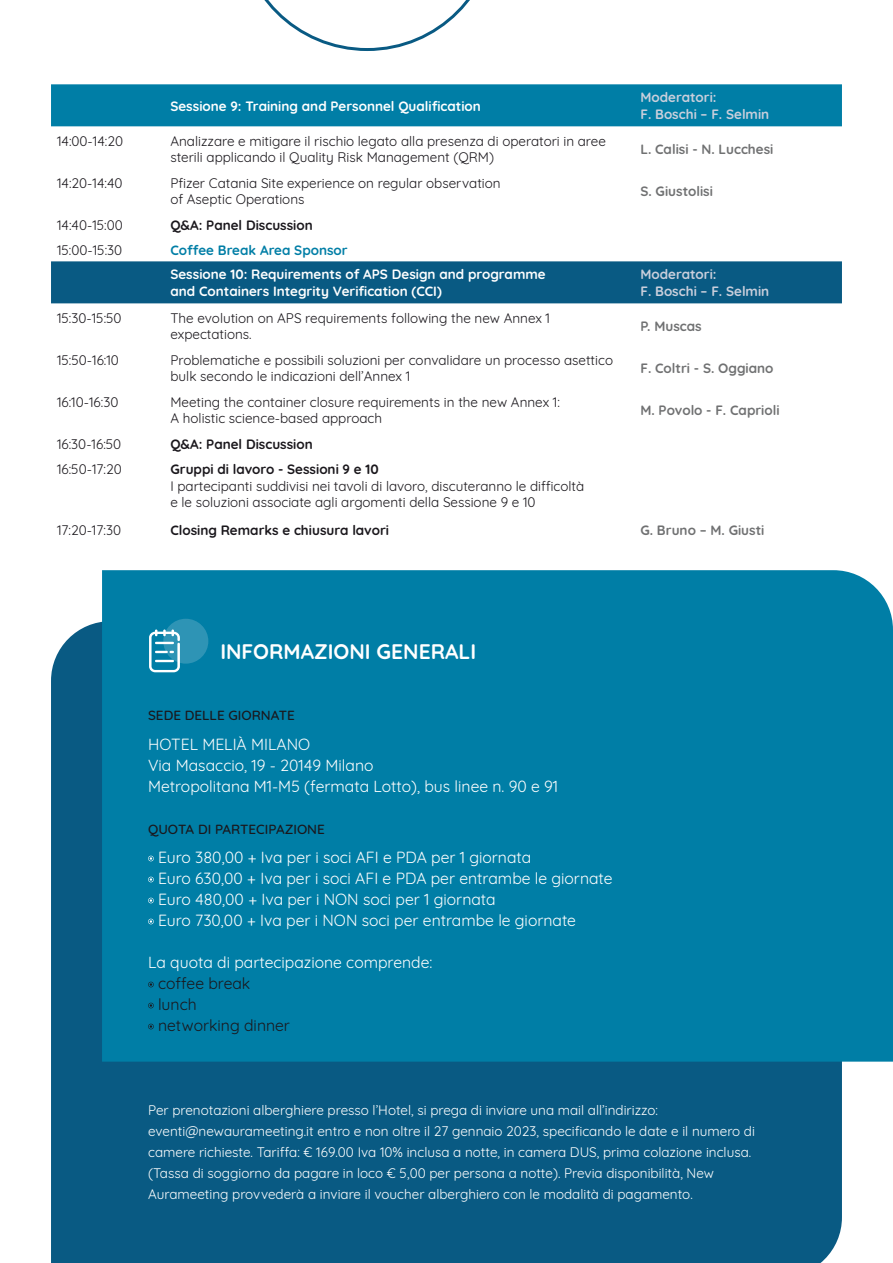
<style>
.page{position:relative;width:893px;height:1263px;background:#fff}
.page>*{position:absolute;margin:0;border:0;box-sizing:border-box;transform-origin:0 0}
.t1{font:700 21px "Quicksand";color:#fff}
.t2{font:15.75px/21px "Quicksand";color:#fff}
.t3{font:15.75px/21px "Quicksand";color:#1a171c}
.t4{font:13.5px/16.5px "Quicksand";color:#1a171c}
.t5{font:13.5px/21px "Quicksand";color:#fff}
.t6{font:700 13.5px/16.5px "Quicksand";color:#fff}
.t7{font:700 13.5px "Quicksand";color:#1a171c}
.t8{font:700 13.5px "Quicksand";color:#707172}
.t9{font:700 13.5px/16.5px "Quicksand";color:#cacfdc}
.t10{font:500 13.5px "Quicksand";color:#1a171c}
.t11{font:700 13.5px "Quicksand";color:#007ea6}
</style>
<div class="page">
<div style="left:51px;top:621px;width:791px;height:642px;background:#095a83"></div>
<div style="left:102px;top:570px;width:791px;height:492px;background:#007ea6"></div>
<div style="left:51px;top:84px;width:791px;height:42px;background:#007ea6"></div>
<div style="left:51px;top:261px;width:791px;height:42px;background:#095a83"></div>
<svg style="left:148px;top:856px;width:6px;height:5px"></svg>
<svg style="left:148px;top:877px;width:6px;height:5px"></svg>
<svg style="left:148px;top:898px;width:6px;height:5px"></svg>
<svg style="left:148px;top:919px;width:6px;height:5px"></svg>
<svg style="left:148px;top:982px;width:6px;height:5px"></svg>
<svg style="left:148px;top:1003px;width:6px;height:5px"></svg>
<svg style="left:148px;top:1024px;width:6px;height:5px"></svg>
<svg style="left:264px;top:0;width:206px;height:51px"></svg>
<div style="left:163px;top:619px;width:45px;height:45px;background:#2e94b5;border-radius:50%"></div>
<svg style="left:149px;top:629px;width:31px;height:43px"></svg>
<p class="t6" style="left:170px;top:96px;width:312px">Sessione 9: Training and Personnel Qualification</p>
<p class="t9" style="left:640px;top:88px;width:130px">Moderatori:<br>F. Boschi – F. Selmin</p>
<p class="t4" style="left:57px;top:131px;width:68px">14:00-14:20</p>
<p class="t4" style="left:170px;top:131px;width:437px">Analizzare e mitigare il rischio legato alla presenza di operatori in aree sterili applicando il Quality Risk Management (QRM)</p>
<p class="t8" style="left:640px;top:138px;width:134px">L. Calisi - N. Lucchesi</p>
<p class="t4" style="left:57px;top:173px;width:67px">14:20-14:40</p>
<p class="t4" style="left:170px;top:173px;width:332px">Pfizer Catania Site experience on regular observation of Aseptic Operations</p>
<p class="t8" style="left:640px;top:180px;width:74px">S. Giustolisi</p>
<p class="t4" style="left:57px;top:215px;width:67px">14:40-15:00</p>
<p class="t7" style="left:170px;top:214px;width:144px">Q&amp;A: Panel Discussion</p>
<p class="t4" style="left:57px;top:241px;width:67px">15:00-15:30</p>
<p class="t11" style="left:170px;top:239px;width:179px">Coffee Break Area Sponsor</p>
<p class="t6" style="left:170px;top:265px;width:377px">Sessione 10: Requirements of APS Design and programme and Containers Integrity Verification (CCI)</p>
<p class="t9" style="left:640px;top:265px;width:130px">Moderatori:<br>F. Boschi – F. Selmin</p>
<p class="t4" style="left:57px;top:308px;width:66px">15:30-15:50</p>
<p class="t4" style="left:170px;top:308px;width:381px">The evolution on APS requirements following the new Annex 1 expectations.</p>
<p class="t8" style="left:640px;top:315px;width:63px">P. Muscas</p>
<p class="t4" style="left:57px;top:350px;width:63px">15:50-16:10</p>
<p class="t4" style="left:170px;top:350px;width:444px">Problematiche e possibili soluzioni per convalidare un processo asettico bulk secondo le indicazioni dell’Annex 1</p>
<p class="t8" style="left:640px;top:357px;width:135px">F. Coltri - S. Oggiano</p>
<p class="t4" style="left:57px;top:392px;width:63px">16:10-16:30</p>
<p class="t4" style="left:170px;top:392px;width:391px">Meeting the container closure requirements in the new Annex 1:<br>A holistic science-based approach</p>
<p class="t8" style="left:640px;top:399px;width:141px">M. Povolo - F. Caprioli</p>
<p class="t4" style="left:57px;top:434px;width:66px">16:30-16:50</p>
<p class="t7" style="left:170px;top:433px;width:144px">Q&amp;A: Panel Discussion</p>
<p class="t4" style="left:57px;top:460px;width:66px">16:50-17:20</p>
<p class="t7" style="left:170px;top:458px;width:210px">Gruppi di lavoro - Sessioni 9 e 10</p>
<p class="t4" style="left:170px;top:476px;width:415px">I partecipanti suddivisi nei tavoli di lavoro, discuteranno le difficoltà e le soluzioni associate agli argomenti della Sessione 9 e 10</p>
<p class="t4" style="left:57px;top:521px;width:66px">17:20-17:30</p>
<p class="t7" style="left:170px;top:519px;width:220px">Closing Remarks e chiusura lavori</p>
<p class="t8" style="left:640px;top:519px;width:125px">G. Bruno – M. Giusti</p>
<h1 class="t1" style="left:220px;top:634px;width:257px">INFORMAZIONI GENERALI</h1>
<p class="t10" style="left:148px;top:704px;width:148px">SEDE DELLE GIORNATE</p>
<p class="t2" style="left:148px;top:732px;width:412px">HOTEL MELIÀ MILANO<br>Via Masaccio, 19 - 20149 Milano<br>Metropolitana M1-M5 (fermata Lotto), bus linee n. 90 e 91</p>
<p class="t10" style="left:148px;top:818px;width:178px">QUOTA DI PARTECIPAZIONE</p>
<p class="t2" style="left:158px;top:845px;width:456px">Euro 380,00 + Iva per i soci AFI e PDA per 1 giornata<br>Euro 630,00 + Iva per i soci AFI e PDA per entrambe le giornate Euro 480,00 + Iva per i NON soci per 1 giornata<br>Euro 730,00 + Iva per i NON soci per entrambe le giornate</p>
<p class="t2" style="left:148px;top:950px;width:286px">La quota di partecipazione comprende:</p>
<p class="t3" style="left:158px;top:971px;width:133px">coffee break lunch<br>networking dinner</p>
<p class="t5" style="left:148px;top:1098px;width:608px">Per prenotazioni alberghiere presso l’Hotel, si prega di inviare una mail all’indirizzo: eventi@newaurameeting.it entro e non oltre il 27 gennaio 2023, specificando le date e il numero di camere richieste. Tariffa: € 169.00 Iva 10% inclusa a notte, in camera DUS, prima colazione inclusa. (Tassa di soggiorno da pagare in loco € 5,00 per persona a notte). Previa disponibilità, New Aurameeting provvederà a inviare il voucher alberghiero con le modalità di pagamento.</p>
</div>
